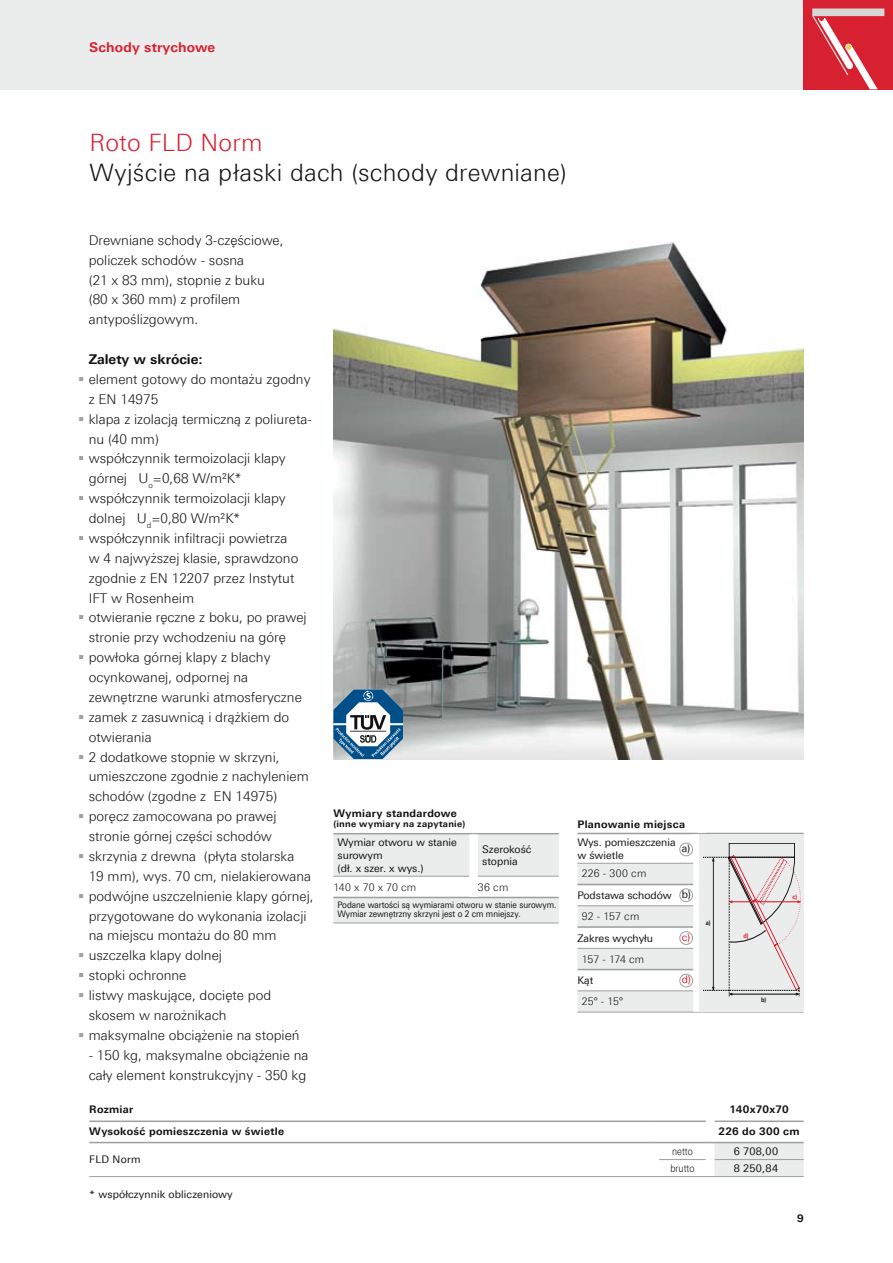
<style>
.page{position:relative;width:893px;height:1263px;background:#fff}
.page>*{position:absolute;margin:0;border:0;box-sizing:border-box;transform-origin:0 0}
.t1{font:300 24px "LT Univers Basic";letter-spacing:.015em;color:#121212}
.t2{font:300 24px "LT Univers Basic";letter-spacing:.005em;color:#d72030}
.t3{font:300 13.5px/19.8px "LT Univers Basic";color:#121212}
.t4{font:700 13.5px "LT Univers Basic";letter-spacing:.01em;color:#d72030}
.t5{font:700 13.5px "LT Univers Basic";color:#121212}
.t6{font:10.5px/12.6px "LT Univers Basic";color:#121212}
.t7{font:700 10.5px "LT Univers Basic";letter-spacing:.025em;color:#121212}
.t8{font:300 10.5px "LT Univers Basic";letter-spacing:.005em;color:#121212}
.t9{font:300 10.5px "LT Univers Basic";letter-spacing:.005em;color:#121212;scale:.85 1}
.t10{font:10.5px "LT Univers Basic";color:#d72030}
.t11{font:9px/9px "LT Univers Basic";color:#121212;scale:.9 1}
.t12{font:700 9px "LT Univers Basic";letter-spacing:.03em;color:#121212}
.t13{font:700 6.45px "LT Univers Basic";color:#d72030;scale:.84 1}
.t14{font:700 6.45px "LT Univers Basic";color:#121212;scale:.84 1}
.s1{color:#9d9f9e}
</style>
<div class="page">
<div style="left:0;top:0;width:893px;height:89px;background:#ebecec"></div>
<img style="left:333px;top:242px;width:471px;height:518px">
<hr style="left:577px;top:1012px;width:125px;height:1px;background:#9d9f9e">
<hr style="left:702px;top:1012px;width:102px;height:1px;background:#9d9f9e">
<hr style="left:577px;top:833px;width:125px;height:1px;background:#9d9f9e">
<hr style="left:702px;top:833px;width:102px;height:1px;background:#9d9f9e">
<svg style="left:333px;top:834px;width:226px;height:88px"></svg>
<hr style="left:333px;top:876px;width:136px;height:1px;background:#9d9f9e">
<hr style="left:478px;top:876px;width:81px;height:1px;background:#9d9f9e">
<hr style="left:333px;top:922px;width:141px;height:1px;background:#9d9f9e">
<hr style="left:474px;top:922px;width:85px;height:1px;background:#9d9f9e">
<hr style="left:333px;top:833px;width:141px;height:1px;background:#9d9f9e">
<hr style="left:474px;top:833px;width:85px;height:1px;background:#9d9f9e">
<hr style="left:333px;top:897px;width:141px;height:1px;background:#9d9f9e">
<hr style="left:474px;top:897px;width:85px;height:1px;background:#9d9f9e">
<div style="left:469px;top:834px;width:9px;height:42px;background:#fff"></div>
<div style="left:469px;top:876px;width:9px;height:21px;background:#fff"></div>
<div style="left:699px;top:834px;width:105px;height:177px;background:#ebecec"></div>
<div style="left:729px;top:843px;width:66px;height:14px;border:1px solid #121212"></div>
<svg style="left:577px;top:855px;width:224px;height:157px"></svg>
<div style="left:679px;top:843px;width:14px;height:13px;border:1px solid #9d9f9e;border-radius:50%"></div>
<div style="left:679px;top:888px;width:14px;height:14px;border:1px solid #9d9f9e;border-radius:50%"></div>
<div style="left:679px;top:931px;width:14px;height:14px;border:1px solid #9d9f9e;border-radius:50%"></div>
<div style="left:679px;top:974px;width:14px;height:13px;border:1px solid #9d9f9e;border-radius:50%"></div>
<svg style="left:333px;top:689px;width:70px;height:70px"></svg>
<div style="left:714px;top:1143px;width:90px;height:33px;background:#ebecec"></div>
<hr style="left:659px;top:1159px;width:47px;height:1px;background:#9d9f9e">
<hr style="left:714px;top:1159px;width:90px;height:1px;background:#9d9f9e">
<hr style="left:89px;top:1120px;width:566px;height:2px;background:#9d9f9e">
<hr style="left:655px;top:1120px;width:51px;height:2px;background:#9d9f9e">
<hr style="left:714px;top:1120px;width:90px;height:2px;background:#9d9f9e">
<hr style="left:89px;top:1176px;width:566px;height:1px;background:#9d9f9e">
<hr style="left:655px;top:1176px;width:55px;height:1px;background:#9d9f9e">
<hr style="left:710px;top:1176px;width:94px;height:1px;background:#9d9f9e">
<hr style="left:89px;top:1142px;width:566px;height:1px;background:#9d9f9e">
<hr style="left:655px;top:1142px;width:55px;height:1px;background:#9d9f9e">
<hr style="left:710px;top:1142px;width:94px;height:1px;background:#9d9f9e">
<div style="left:804px;top:0;width:89px;height:89px;background:#d72030"></div>
<div style="left:812px;top:8px;width:72px;height:8px;background:#d5d8d7"></div>
<svg style="left:812px;top:15px;width:66px;height:74px"></svg>
<p class="t4" style="left:89px;top:39px;width:127px">Schody strychowe</p>
<h1 class="t2" style="left:89px;top:129px;width:175px">Roto FLD Norm</h1>
<h1 class="t1" style="left:89px;top:159px;width:479px">Wyjście na płaski dach (schody drewniane)</h1>
<p class="t3" style="left:89px;top:230px;width:196px">Drewniane schody 3-częściowe, policzek schodów - sosna<br>(21 x 83 mm), stopnie z buku (80 x 360 mm) z profilem antypoślizgowym.</p>
<p class="t5" style="left:89px;top:351px;width:116px">Zalety w skrócie:</p>
<p class="t3" style="left:89px;top:369px;width:223px;text-indent:-11px"><span class="s1">▪</span> element gotowy do montażu zgodny z EN 14975</p>
<p class="t3" style="left:89px;top:409px;width:225px;text-indent:-11px"><span class="s1">▪</span> klapa z izolacją termiczną z poliureta&shy;nu (40 mm)</p>
<p class="t3" style="left:89px;top:448px;width:199px;text-indent:-11px"><span class="s1">▪</span> współczynnik termoizolacji klapy górnej U<sub>o</sub>=0,68 W/m²K*</p>
<p class="t3" style="left:89px;top:488px;width:199px;text-indent:-11px"><span class="s1">▪</span> współczynnik termoizolacji klapy dolnej U<sub>d</sub>=0,80 W/m²K*</p>
<p class="t3" style="left:89px;top:528px;width:211px;text-indent:-11px"><span class="s1">▪</span> współczynnik infiltracji powietrza w 4 najwyższej klasie, sprawdzono zgodnie z EN 12207 przez Instytut<br>IFT w Rosenheim</p>
<p class="t3" style="left:89px;top:608px;width:219px;text-indent:-11px"><span class="s1">▪</span> otwieranie ręczne z boku, po prawej stronie przy wchodzeniu na górę</p>
<p class="t3" style="left:89px;top:647px;width:215px;text-indent:-11px"><span class="s1">▪</span> powłoka górnej klapy z blachy ocynkowanej, odpornej na zewnętrzne warunki atmosferyczne</p>
<p class="t3" style="left:89px;top:707px;width:202px;text-indent:-11px"><span class="s1">▪</span> zamek z zasuwnicą i drążkiem do otwierania</p>
<p class="t3" style="left:89px;top:747px;width:222px;text-indent:-11px"><span class="s1">▪</span> 2 dodatkowe stopnie w skrzyni, umieszczone zgodnie z nachyleniem schodów (zgodne z EN 14975)</p>
<p class="t3" style="left:78px;top:806px;width:200px;text-align:center"><span class="s1">▪</span> poręcz zamocowana po prawej stronie górnej części schodów</p>
<p class="t3" style="left:89px;top:846px;width:224px;text-indent:-11px"><span class="s1">▪</span> skrzynia z drewna (płyta stolarska<br>19 mm), wys. 70 cm, nielakierowana</p>
<p class="t3" style="left:89px;top:886px;width:226px;text-indent:-11px"><span class="s1">▪</span> podwójne uszczelnienie klapy górnej, przygotowane do wykonania izolacji na miejscu montażu do 80 mm</p>
<p class="t3" style="left:78px;top:945px;width:145px"><span class="s1">▪</span> uszczelka klapy dolnej</p>
<p class="t3" style="left:78px;top:965px;width:110px"><span class="s1">▪</span> stopki ochronne</p>
<p class="t3" style="left:89px;top:985px;width:184px;text-indent:-11px"><span class="s1">▪</span> listwy maskujące, docięte pod skosem w narożnikach</p>
<p class="t3" style="left:78px;top:1025px;width:223px"><span class="s1">▪</span> maksymalne obciążenie na stopień</p>
<p class="t3" style="left:89px;top:1045px;width:221px">- 150 kg, maksymalne obciążenie na cały element konstrukcyjny - 350 kg</p>
<p class="t7" style="left:333px;top:807px;width:125px">Wymiary standardowe</p>
<p class="t12" style="left:333px;top:819px;width:133px">(inne wymiary na zapytanie)</p>
<p class="t6" style="left:338px;top:836px;width:121px">Wymiar otworu w stanie surowym<br>(dł. x szer. x wys.)</p>
<p class="t6" style="left:482px;top:843px;width:51px">Szerokość stopnia</p>
<p class="t8" style="left:333px;top:881px;width:84px">140 x 70 x 70 cm</p>
<p class="t8" style="left:478px;top:881px;width:32px">36 cm</p>
<p class="t11" style="left:338px;top:900px;width:245px">Podane wartości są wymiarami otworu w stanie surowym.<br>Wymiar zewnętrzny skrzyni jest o 2 cm mniejszy.</p>
<p class="t7" style="left:577px;top:818px;width:109px">Planowanie miejsca</p>
<p class="t6" style="left:577px;top:836px;width:100px">Wys. pomieszczenia w świetle</p>
<p class="t8" style="left:582px;top:867px;width:66px">226 - 300 cm</p>
<p class="t6" style="left:577px;top:889px;width:96px">Podstawa schodów</p>
<p class="t8" style="left:582px;top:910px;width:59px">92 - 157 cm</p>
<p class="t6" style="left:577px;top:932px;width:77px">Zakres wychyłu</p>
<p class="t8" style="left:582px;top:952px;width:64px">157 - 174 cm</p>
<p class="t6" style="left:577px;top:974px;width:18px">Kąt</p>
<p class="t8" style="left:582px;top:995px;width:43px">25° - 15°</p>
<p class="t6" style="left:682px;top:842px;width:10px">a)</p>
<p class="t6" style="left:682px;top:888px;width:11px">b)</p>
<p class="t10" style="left:682px;top:931px;width:10px">c)</p>
<p class="t10" style="left:682px;top:973px;width:11px">d)</p>
<p class="t14" style="left:706px;top:919px;width:7px">a)</p>
<p class="t13" style="left:743px;top:931px;width:8px">d)</p>
<p class="t14" style="left:761px;top:996px;width:8px">b)</p>
<p class="t13" style="left:792px;top:893px;width:7px">c)</p>
<p class="t7" style="left:89px;top:1103px;width:45px">Rozmiar</p>
<p class="t7" style="left:729px;top:1103px;width:61px">140x70x70</p>
<p class="t7" style="left:89px;top:1124px;width:196px">Wysokość pomieszczenia w świetle</p>
<p class="t7" style="left:718px;top:1124px;width:83px">226 do 300 cm</p>
<p class="t6" style="left:89px;top:1153px;width:53px">FLD Norm</p>
<p class="t9" style="left:672px;top:1145px;width:26px">netto</p>
<p class="t6" style="left:734px;top:1145px;width:46px">6 708,00</p>
<p class="t9" style="left:670px;top:1162px;width:30px">brutto</p>
<p class="t6" style="left:734px;top:1162px;width:46px">8 250,84</p>
<p class="t6" style="left:89px;top:1188px;width:145px">* współczynnik obliczeniowy</p>
<p class="t7" style="left:797px;top:1211px;width:8px">9</p>
</div>
